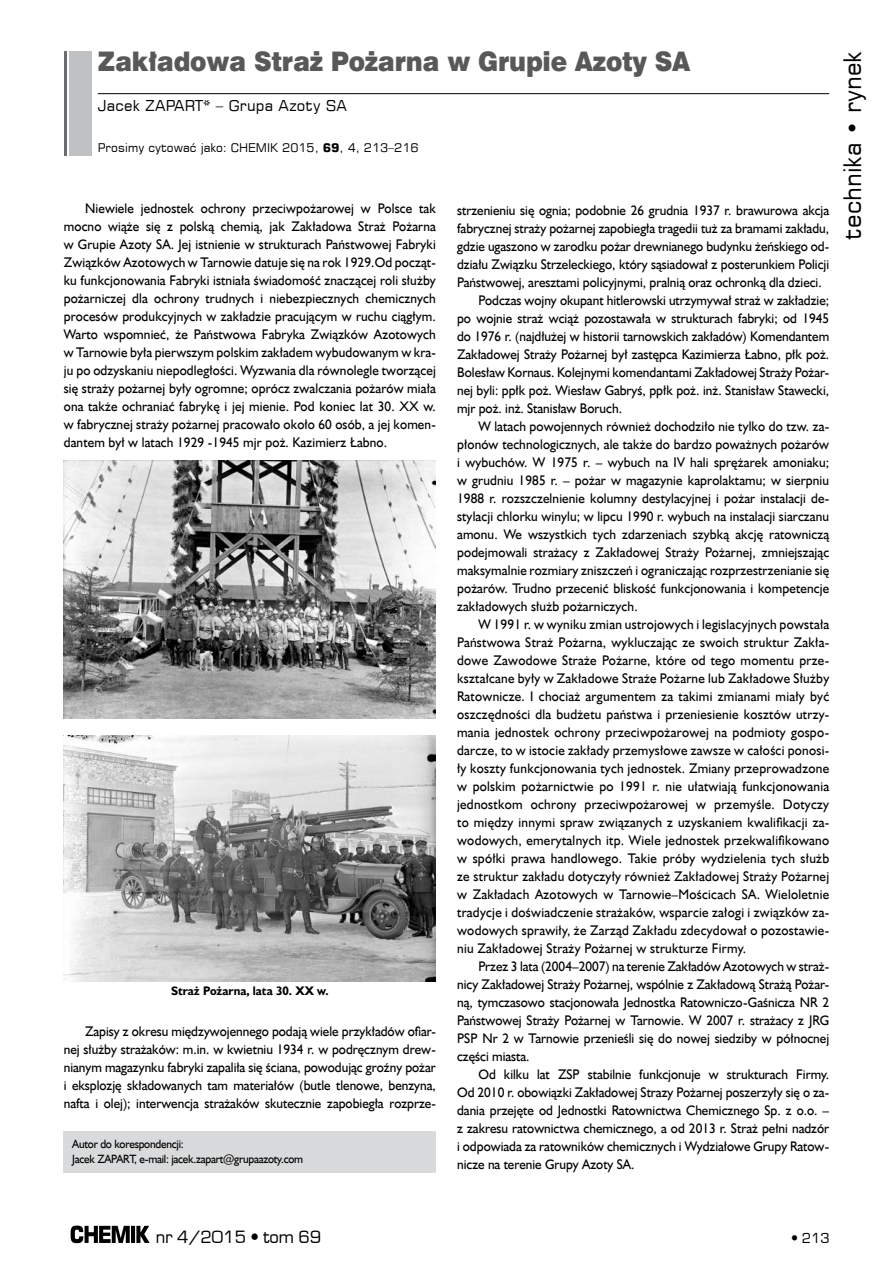
<style>
.page{position:relative;width:893px;height:1263px;background:#fff}
.page>*{position:absolute;margin:0;border:0;box-sizing:border-box;transform-origin:0 0}
.t1{font:27px "Swis 721 Blk EU";letter-spacing:-.01em;color:#58585a;scale:.92 1}
.t2{font:24px "Square 721 EU";color:#000}
.t3{font:16.5px "Euromode";color:#000}
.t4{font:15px "Square 721 EU";letter-spacing:.01em;color:#000}
.t5{font:13.95px/18px "Humanst 521 EU";letter-spacing:.01em;color:#000;text-align:justify;scale:.95 1}
.t6{font:13.5px "Euromode";color:#000}
.t7{font:700 12.45px "Humanst 521 EU";color:#000;scale:.95 1}
.t8{font:12px/15px "Humanst 521 EU";letter-spacing:-.02em;color:#000;scale:.94 1}
.t9{font:12px "Square 721 EU";color:#000}
.s1{font-weight:700}
</style>
<div class="page">
<svg style="left:71px;top:1225px;width:79px;height:18px"></svg>
<div style="left:70px;top:51px;width:22px;height:105px;background:#c0c1c2"></div>
<hr style="left:64px;top:51px;width:3px;height:105px;background:#6b6c6d">
<hr style="left:98px;top:93px;width:731px;height:1px;background:#000">
<div style="left:64px;top:1131px;width:372px;height:41px;background:#d9dadb"></div>
<img style="left:64px;top:460px;width:372px;height:258px">
<img style="left:64px;top:735px;width:372px;height:247px">
<h1 class="t1" style="left:98px;top:44px;width:646px">Zakładowa Straż Pożarna w Grupie Azoty SA</h1>
<p class="t4" style="left:98px;top:96px;width:251px">Jacek ZAPART* – Grupa Azoty SA</p>
<p class="t9" style="left:98px;top:140px;width:322px">Prosimy cytować jako: CHEMIK 2015, <span class="s1">69</span>, 4, 213–216</p>
<p class="t5" style="left:64px;top:199px;width:393px;text-indent:21px">Niewiele jednostek ochrony przeciwpożarowej w Polsce tak mocno wiąże się z polską chemią, jak Zakładowa Straż Pożarna w Grupie Azoty SA. Jej istnienie w strukturach Państwowej Fabryki Związków Azotowych w Tarnowie datuje się na rok 1929.Od począt&shy;ku funkcjonowania Fabryki istniała świadomość znaczącej roli służby pożarniczej dla ochrony trudnych i niebezpiecznych chemicznych procesów produkcyjnych w zakładzie pracującym w ruchu ciągłym.<br>Warto wspomnieć, że Państwowa Fabryka Związków Azotowych w Tarnowie była pierwszym polskim zakładem wybudowanym w kra&shy;ju po odzyskaniu niepodległości. Wyzwania dla równolegle tworzącej się straży pożarnej były ogromne; oprócz zwalczania pożarów miała ona także ochraniać fabrykę i jej mienie. Pod koniec lat 30. XX w. w fabrycznej straży pożarnej pracowało około 60 osób, a jej komen&shy;dantem był w latach 1929 -1945 mjr poż. Kazimierz Łabno.</p>
<p class="t7" style="left:171px;top:983px;width:167px">Straż Pożarna, lata 30. XX w.</p>
<p class="t5" style="left:64px;top:1022px;width:393px;text-indent:21px">Zapisy z okresu międzywojennego podają wiele przykładów ofiar&shy;nej służby strażaków: m.in. w kwietniu 1934 r. w podręcznym drew&shy;nianym magazynku fabryki zapaliła się ściana, powodując groźny pożar i eksplozję składowanych tam materiałów (butle tlenowe, benzyna, nafta i olej); interwencja strażaków skutecznie zapobiegła rozprze-</p>
<p class="t8" style="left:72px;top:1137px;width:247px">Autor do korespondencji:<br>Jacek ZAPART, e-mail: jacek.zapart@grupaazoty.com</p>
<p class="t5" style="left:457px;top:201px;width:393px">strzenieniu się ognia; podobnie 26 grudnia 1937 r. brawurowa akcja</p>
<p class="t5" style="left:457px;top:219px;width:393px">fabrycznej straży pożarnej zapobiegła tragedii tuż za bramami zakładu,</p>
<p class="t5" style="left:457px;top:237px;width:393px">gdzie ugaszono w zarodku pożar drewnianego budynku żeńskiego od-</p>
<p class="t5" style="left:457px;top:255px;width:393px">działu Związku Strzeleckiego, który sąsiadował z posterunkiem Policji</p>
<p class="t5" style="left:457px;top:273px;width:385px">Państwowej, aresztami policyjnymi, pralnią oraz ochronką dla dzieci.</p>
<p class="t5" style="left:478px;top:291px;width:371px">Podczas wojny okupant hitlerowski utrzymywał straż w zakładzie;</p>
<p class="t5" style="left:457px;top:309px;width:393px">po wojnie straż wciąż pozostawała w strukturach fabryki; od 1945</p>
<p class="t5" style="left:457px;top:327px;width:393px">do 1976 r. (najdłużej w historii tarnowskich zakładów) Komendantem</p>
<p class="t5" style="left:457px;top:345px;width:393px">Zakładowej Straży Pożarnej był zastępca Kazimierza Łabno, płk poż.</p>
<p class="t5" style="left:457px;top:363px;width:393px">Bolesław Kornaus. Kolejnymi komendantami Zakładowej Straży Pożar-</p>
<p class="t5" style="left:457px;top:381px;width:393px">nej byli: ppłk poż. Wiesław Gabryś, ppłk poż. inż. Stanisław Stawecki,</p>
<p class="t5" style="left:457px;top:399px;width:175px">mjr poż. inż. Stanisław Boruch.</p>
<p class="t5" style="left:478px;top:417px;width:371px">W latach powojennych również dochodziło nie tylko do tzw. za-</p>
<p class="t5" style="left:457px;top:435px;width:393px">płonów technologicznych, ale także do bardzo poważnych pożarów</p>
<p class="t5" style="left:457px;top:453px;width:393px">i wybuchów. W 1975 r. – wybuch na IV hali sprężarek amoniaku;</p>
<p class="t5" style="left:457px;top:471px;width:393px">w grudniu 1985 r. – pożar w magazynie kaprolaktamu; w sierpniu</p>
<p class="t5" style="left:457px;top:489px;width:393px">1988 r. rozszczelnienie kolumny destylacyjnej i pożar instalacji de-</p>
<p class="t5" style="left:457px;top:507px;width:393px">stylacji chlorku winylu; w lipcu 1990 r. wybuch na instalacji siarczanu</p>
<p class="t5" style="left:457px;top:525px;width:393px">amonu. We wszystkich tych zdarzeniach szybką akcję ratowniczą</p>
<p class="t5" style="left:457px;top:543px;width:393px">podejmowali strażacy z Zakładowej Straży Pożarnej, zmniejszając</p>
<p class="t5" style="left:457px;top:561px;width:393px">maksymalnie rozmiary zniszczeń i ograniczając rozprzestrzenianie się</p>
<p class="t5" style="left:457px;top:579px;width:393px">pożarów. Trudno przecenić bliskość funkcjonowania i kompetencje</p>
<p class="t5" style="left:457px;top:597px;width:192px">zakładowych służb pożarniczych.</p>
<p class="t5" style="left:478px;top:615px;width:371px">W 1991 r. w wyniku zmian ustrojowych i legislacyjnych powstała</p>
<p class="t5" style="left:457px;top:633px;width:393px">Państwowa Straż Pożarna, wykluczając ze swoich struktur Zakła-</p>
<p class="t5" style="left:457px;top:651px;width:393px">dowe Zawodowe Straże Pożarne, które od tego momentu prze-</p>
<p class="t5" style="left:457px;top:669px;width:393px">kształcane były w Zakładowe Straże Pożarne lub Zakładowe Służby</p>
<p class="t5" style="left:457px;top:687px;width:393px">Ratownicze. I chociaż argumentem za takimi zmianami miały być</p>
<p class="t5" style="left:457px;top:705px;width:393px">oszczędności dla budżetu państwa i przeniesienie kosztów utrzy-</p>
<p class="t5" style="left:457px;top:723px;width:393px">mania jednostek ochrony przeciwpożarowej na podmioty gospo-</p>
<p class="t5" style="left:457px;top:741px;width:393px">darcze, to w istocie zakłady przemysłowe zawsze w całości ponosi-</p>
<p class="t5" style="left:457px;top:759px;width:393px">ły koszty funkcjonowania tych jednostek. Zmiany przeprowadzone</p>
<p class="t5" style="left:457px;top:777px;width:393px">w polskim pożarnictwie po 1991 r. nie ułatwiają funkcjonowania</p>
<p class="t5" style="left:457px;top:795px;width:393px">jednostkom ochrony przeciwpożarowej w przemyśle. Dotyczy</p>
<p class="t5" style="left:457px;top:813px;width:393px">to między innymi spraw związanych z uzyskaniem kwalifikacji za-</p>
<p class="t5" style="left:457px;top:831px;width:393px">wodowych, emerytalnych itp. Wiele jednostek przekwalifikowano</p>
<p class="t5" style="left:457px;top:849px;width:393px">w spółki prawa handlowego. Takie próby wydzielenia tych służb</p>
<p class="t5" style="left:457px;top:867px;width:393px">ze struktur zakładu dotyczyły również Zakładowej Straży Pożarnej</p>
<p class="t5" style="left:457px;top:885px;width:393px">w Zakładach Azotowych w Tarnowie–Mościcach SA. Wieloletnie</p>
<p class="t5" style="left:457px;top:903px;width:393px">tradycje i doświadczenie strażaków, wsparcie załogi i związków za-</p>
<p class="t5" style="left:457px;top:921px;width:393px">wodowych sprawiły, że Zarząd Zakładu zdecydował o pozostawie-</p>
<p class="t5" style="left:457px;top:939px;width:306px">niu Zakładowej Straży Pożarnej w strukturze Firmy.</p>
<p class="t5" style="left:478px;top:957px;width:371px">Przez 3 lata (2004–2007) na terenie Zakładów Azotowych w straż-</p>
<p class="t5" style="left:457px;top:975px;width:393px">nicy Zakładowej Straży Pożarnej, wspólnie z Zakładową Strażą Pożar-</p>
<p class="t5" style="left:457px;top:993px;width:393px">ną, tymczasowo stacjonowała Jednostka Ratowniczo-Gaśnicza NR 2</p>
<p class="t5" style="left:457px;top:1011px;width:393px">Państwowej Straży Pożarnej w Tarnowie. W 2007 r. strażacy z JRG</p>
<p class="t5" style="left:457px;top:1029px;width:393px">PSP Nr 2 w Tarnowie przenieśli się do nowej siedziby w północnej</p>
<p class="t5" style="left:457px;top:1047px;width:78px">części miasta.</p>
<p class="t5" style="left:478px;top:1065px;width:371px">Od kilku lat ZSP stabilnie funkcjonuje w strukturach Firmy.</p>
<p class="t5" style="left:457px;top:1083px;width:393px">Od 2010 r. obowiązki Zakładowej Strazy Pożarnej poszerzyły się o za-</p>
<p class="t5" style="left:457px;top:1101px;width:393px">dania przejęte od Jednostki Ratownictwa Chemicznego Sp. z o.o. –</p>
<p class="t5" style="left:457px;top:1119px;width:393px">z zakresu ratownictwa chemicznego, a od 2013 r. Straż pełni nadzór</p>
<p class="t5" style="left:457px;top:1137px;width:393px">i odpowiada za ratowników chemicznych i Wydziałowe Grupy Ratow-</p>
<p class="t5" style="left:457px;top:1155px;width:188px">nicze na terenie Grupy Azoty SA.</p>
<h2 class="t2" style="left:837px;top:240px;width:190px;rotate:-90deg">technika • rynek</h2>
<p class="t3" style="left:156px;top:1227px;width:167px">nr 4/2015 • tom 69</p>
<p class="t6" style="left:791px;top:1230px;width:40px">• 213</p>
</div>
